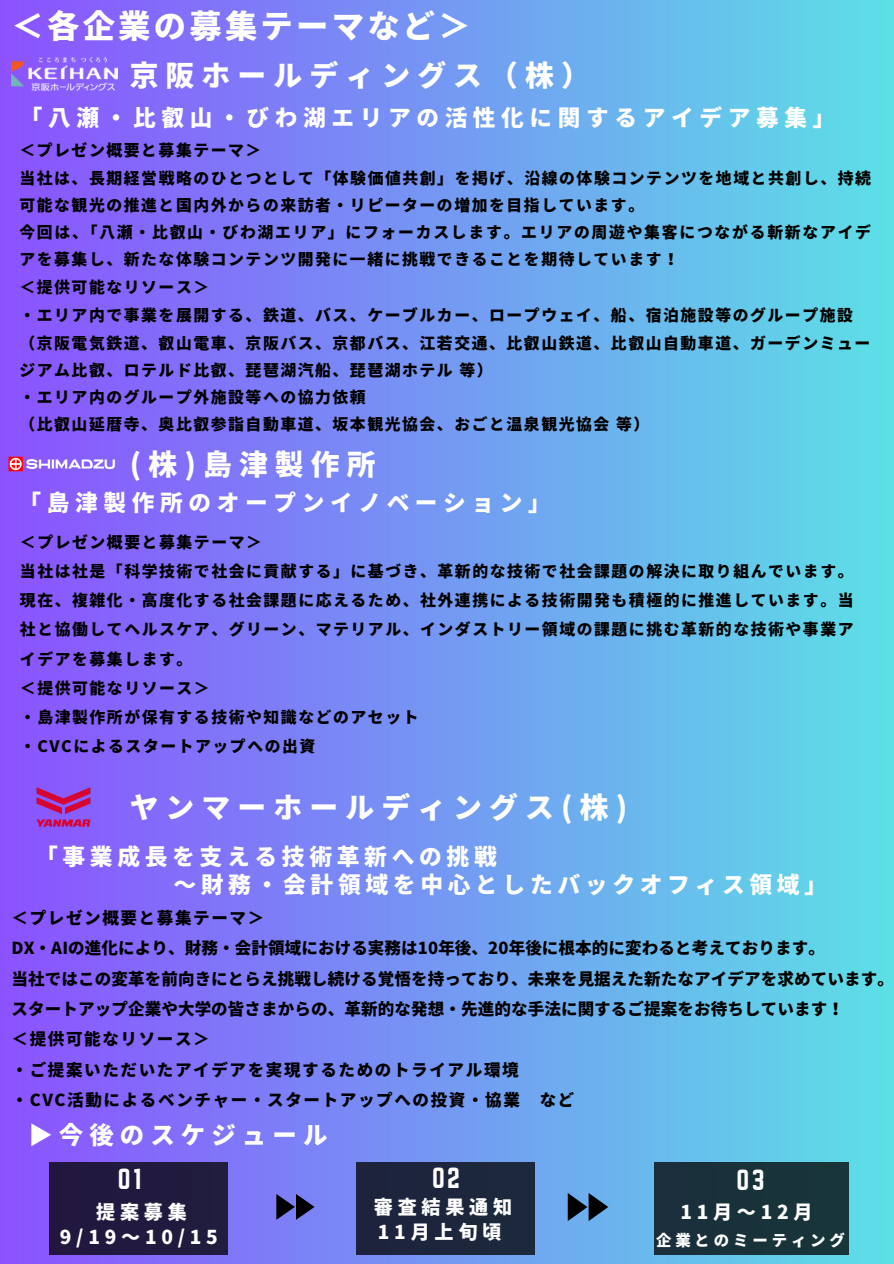
<style>
.page{position:relative;width:894px;height:1264px;background:#fff}
.page>*{position:absolute;margin:0;border:0;box-sizing:border-box;transform-origin:0 0}
.t1{font:900 32.4px "Noto Sans JP";letter-spacing:.1em;color:#fff}
.t2{font:900 28.8px "Noto Sans JP";letter-spacing:.25em;color:#fff}
.t3{font:25.5px "Norwester";color:#fff}
.t4{font:900 24.45px "Noto Sans JP";letter-spacing:.25em;color:#fff}
.t5{font:900 22.8px/28.2px "Noto Sans JP";letter-spacing:.205em;color:#fff}
.t6{font:900 22.65px "Noto Sans JP";letter-spacing:.25em;color:#fff}
.t7{font:900 19.05px "Noto Sans JP";letter-spacing:.25em;color:#fff}
.t8{font:900 16.5px/30.3px "Noto Sans JP";letter-spacing:.005em;color:#000}
.t9{font:900 15.75px/29.2px "Noto Sans JP";letter-spacing:.1em;color:#000}
.t10{font:900 15.45px "Noto Sans JP";letter-spacing:.25em;color:#fff}
</style>
<div class="page">
<div style="left:0;top:0;width:893px;height:1263px;background:linear-gradient(to right,#8c52ff,#5cdfe6)"></div>
<svg style="left:276px;top:1193px;width:38px;height:26px"></svg>
<svg style="left:567px;top:1192px;width:41px;height:28px"></svg>
<div style="left:50px;top:1162px;width:178px;height:92px;background:#211a3e"></div>
<div style="left:357px;top:1162px;width:177px;height:92px;background:#1d263c"></div>
<div style="left:654px;top:1162px;width:193px;height:92px;background:#19323a"></div>
<img style="left:11px;top:58px;width:106px;height:33px">
<img style="left:0;top:760px;width:129px;height:94px">
<img style="left:0;top:446px;width:126px;height:37px">
<h2 class="t1" style="left:11px;top:1px;width:461px">＜各企業の募集テーマなど＞</h2>
<h5 class="t2" style="left:130px;top:52px;width:461px">京阪ホールディングス（株）</h5>
<h4 class="t6" style="left:20px;top:99px;width:816px">「八瀬・比叡山・びわ湖エリアの活性化に関するアイデア募集」</h4>
<p class="t9" style="left:19px;top:135px;width:243px">＜プレゼン概要と募集テーマ＞</p>
<h3 class="t9" style="left:19px;top:164px;width:852px;line-height:27px">当社は、長期経営戦略のひとつとして「体験価値共創」を掲げ、沿線の体験コンテンツを地域と共創し、持続可能な観光の推進と国内外からの来訪者・リピーターの増加を目指しています。</h3>
<h5 class="t9" style="left:19px;top:218px;width:852px;line-height:27px">今回は、「八瀬・比叡山・びわ湖エリア」にフォーカスします。エリアの周遊や集客につながる斬新なアイデアを募集し、新たな体験コンテンツ開発に一緒に挑戦できることを期待しています！</h5>
<h3 class="t9" style="left:19px;top:272px;width:191px">＜提供可能なリソース＞</h3>
<p class="t9" style="left:19px;top:301px;width:852px;line-height:27px">・エリア内で事業を展開する、鉄道、バス、ケーブルカー、ロープウェイ、船、宿泊施設等のグループ施設（京阪電気鉄道、叡山電車、京阪バス、京都バス、江若交通、比叡山鉄道、比叡山自動車道、ガーデンミュージアム比叡、ロテルド比叡、琵琶湖汽船、琵琶湖ホテル等）</p>
<p class="t9" style="left:19px;top:381px;width:348px">・エリア内のグループ外施設等への協力依頼</p>
<p class="t9" style="left:19px;top:408px;width:631px">（比叡山延暦寺、奥比叡参詣自動車道、坂本観光協会、おごと温泉観光協会等）</p>
<h4 class="t2" style="left:130px;top:441px;width:247px">(株)島津製作所</h4>
<h4 class="t6" style="left:19px;top:484px;width:533px">「島津製作所のオープンイノベーション」</h4>
<h1 class="t9" style="left:20px;top:526px;width:834px">＜プレゼン概要と募集テーマ＞<br>当社は社是「科学技術で社会に貢献する」に基づき、革新的な技術で社会課題の解決に取り組んでいます。現在、複雑化・高度化する社会課題に応えるため、社外連携による技術開発も積極的に推進しています。当社と協働してヘルスケア、グリーン、マテリアル、インダストリー領域の課題に挑む革新的な技術や事業アイデアを募集します。<br>＜提供可能なリソース＞<br>・島津製作所が保有する技術や知識などのアセット<br>・CVCによるスタートアップへの出資</h1>
<h4 class="t2" style="left:130px;top:784px;width:499px">ヤンマーホールディングス(株)</h4>
<p class="t5" style="left:173px;top:841px;width:655px;text-indent:-138px">「事業成長を支える技術革新への挑戦<br>〜財務・会計領域を中心としたバックオフィス領域」</p>
<p class="t8" style="left:11px;top:901px;width:883px">＜プレゼン概要と募集テーマ＞<br>DX・AIの進化により、財務・会計領域における実務は10年後、20年後に根本的に変わると考えております。<br>当社ではこの変革を前向きにとらえ挑戦し続ける覚悟を持っており、未来を見据えた新たなアイデアを求めています。スタートアップ企業や大学の皆さまからの、革新的な発想・先進的な手法に関するご提案をお待ちしています！<br>＜提供可能なリソース＞<br>・ご提案いただいたアイデアを実現するためのトライアル環境<br>・CVC活動によるベンチャー・スタートアップへの投資・協業 など</p>
<h3 class="t4" style="left:28px;top:1115px;width:300px">▶今後のスケジュール</h3>
<p class="t3" style="left:118px;top:1163px;width:25px">01</p>
<p class="t7" style="left:96px;top:1196px;width:92px">提案募集</p>
<p class="t7" style="left:60px;top:1222px;width:159px">9/19～10/15</p>
<p class="t3" style="left:432px;top:1162px;width:30px">02</p>
<p class="t7" style="left:378px;top:1217px;width:125px">11月上旬頃</p>
<p class="t7" style="left:374px;top:1191px;width:140px">審査結果通知</p>
<p class="t3" style="left:736px;top:1164px;width:30px">03</p>
<h2 class="t7" style="left:680px;top:1196px;width:131px">11月～12月</h2>
<p class="t10" style="left:656px;top:1227px;width:190px">企業とのミーティング</p>
</div>
